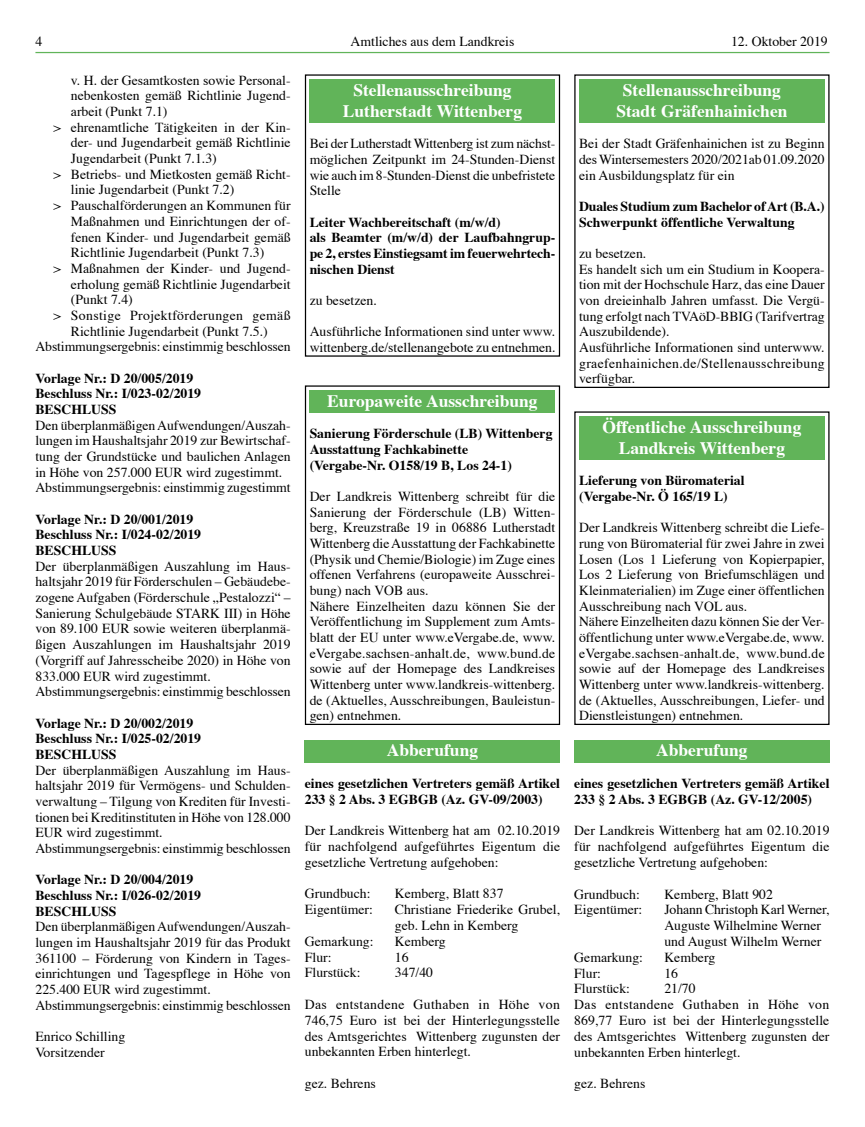
<style>
.page{position:relative;width:865px;height:1127px;background:#fff}
.page>*{position:absolute;margin:0;border:0;box-sizing:border-box;transform-origin:0 0}
.t1{font:700 17.5px/21px "Times";color:#fff;text-align:center}
.t2{font:13.75px/15.6px "Times";color:#000}
.t3{font:700 13.75px/15.6px "Times";color:#000}
.t4{font:13.75px "Times";letter-spacing:.025em;color:#000}
</style>
<div class="page">
<hr style="left:35px;top:52px;width:794px;height:1px;background:#61b459">
<div style="left:305px;top:740px;width:255px;height:22px;background:#61b459"></div>
<div style="left:574px;top:740px;width:255px;height:22px;background:#61b459"></div>
<div style="left:310px;top:79px;width:245px;height:44px;background:#61b459"></div>
<div style="left:305px;top:74px;width:255px;height:283px;border:1px solid #000"></div>
<div style="left:579px;top:79px;width:245px;height:23px;background:#61b459"></div>
<div style="left:579px;top:100px;width:245px;height:23px;background:#61b459"></div>
<div style="left:579px;top:416px;width:245px;height:23px;background:#61b459"></div>
<div style="left:579px;top:437px;width:245px;height:23px;background:#61b459"></div>
<div style="left:310px;top:390px;width:245px;height:23px;background:#61b459"></div>
<div style="left:305px;top:385px;width:255px;height:340px;border:1px solid #000"></div>
<p class="t2" style="left:35px;top:32px;width:8px">4</p>
<p class="t2" style="left:350px;top:32px;width:165px">Amtliches aus dem Landkreis</p>
<p class="t2" style="left:731px;top:32px;width:98px">12. Oktober 2019</p>
<p class="t2" style="left:71px;top:71px;width:221px">v. H. der Gesamtkosten sowie Personal-</p>
<p class="t2" style="left:71px;top:87px;width:220px">nebenkosten gemäß Richtlinie Jugend-</p>
<p class="t2" style="left:71px;top:102px;width:98px">arbeit (Punkt 7.1)</p>
<p class="t2" style="left:53px;top:118px;width:239px">&gt; ehrenamtliche Tätigkeiten in der Kin-</p>
<p class="t2" style="left:71px;top:134px;width:221px">der- und Jugendarbeit gemäß Richtlinie</p>
<p class="t2" style="left:71px;top:149px;width:147px">Jugendarbeit (Punkt 7.1.3)</p>
<p class="t2" style="left:53px;top:165px;width:239px">&gt; Betriebs- und Mietkosten gemäß Richt-</p>
<p class="t2" style="left:71px;top:181px;width:165px">linie Jugendarbeit (Punkt 7.2)</p>
<p class="t2" style="left:53px;top:197px;width:239px">&gt; Pauschalförderungen an Kommunen für</p>
<p class="t2" style="left:71px;top:212px;width:221px">Maßnahmen und Einrichtungen der of-</p>
<p class="t2" style="left:71px;top:228px;width:221px">fenen Kinder- und Jugendarbeit gemäß</p>
<p class="t2" style="left:71px;top:244px;width:195px">Richtlinie Jugendarbeit (Punkt 7.3)</p>
<p class="t2" style="left:53px;top:259px;width:238px">&gt; Maßnahmen der Kinder- und Jugend-</p>
<p class="t2" style="left:71px;top:275px;width:221px">erholung gemäß Richtlinie Jugendarbeit</p>
<p class="t2" style="left:71px;top:291px;width:63px">(Punkt 7.4)</p>
<p class="t4" style="left:53px;top:302px;width:239px">&gt; Sonstige Projektförderungen gemäß</p>
<p class="t2" style="left:71px;top:322px;width:198px">Richtlinie Jugendarbeit (Punkt 7.5.)</p>
<p class="t2" style="left:35px;top:338px;width:257px">Abstimmungsergebnis: einstimmig beschlossen</p>
<p class="t3" style="left:35px;top:369px;width:167px">Vorlage Nr.: D 20/005/2019<br>Beschluss Nr.: I/023-02/2019<br>BESCHLUSS</p>
<p class="t2" style="left:35px;top:416px;width:257px">Den überplanmäßigen Aufwendungen/Auszah&shy;lungen im Haushaltsjahr 2019 zur Bewirtschaf&shy;tung der Grundstücke und baulichen Anlagen in Höhe von 257.000 EUR wird zugestimmt.<br>Abstimmungsergebnis: einstimmig zugestimmt</p>
<p class="t3" style="left:35px;top:510px;width:167px">Vorlage Nr.: D 20/001/2019<br>Beschluss Nr.: I/024-02/2019<br>BESCHLUSS</p>
<p class="t2" style="left:35px;top:557px;width:257px">Der überplanmäßigen Auszahlung im Haus&shy;haltsjahr 2019 für Förderschulen – Gebäudebe&shy;zogene Aufgaben (Förderschule „Pestalozzi“ – Sanierung Schulgebäude STARK III) in Höhe von 89.100 EUR sowie weiteren überplanmä&shy;ßigen Auszahlungen im Haushaltsjahr 2019 (Vorgriff auf Jahresscheibe 2020) in Höhe von 833.000 EUR wird zugestimmt.<br>Abstimmungsergebnis: einstimmig beschlossen</p>
<p class="t3" style="left:35px;top:713px;width:167px">Vorlage Nr.: D 20/002/2019<br>Beschluss Nr.: I/025-02/2019<br>BESCHLUSS</p>
<p class="t2" style="left:35px;top:761px;width:257px">Der überplanmäßigen Auszahlung im Haus&shy;haltsjahr 2019 für Vermögens- und Schulden&shy;verwaltung – Tilgung von Krediten für Investi&shy;tionen bei Kreditinstituten in Höhe von 128.000<br>EUR wird zugestimmt.<br>Abstimmungsergebnis: einstimmig beschlossen</p>
<p class="t3" style="left:35px;top:870px;width:167px">Vorlage Nr.: D 20/004/2019<br>Beschluss Nr.: I/026-02/2019<br>BESCHLUSS</p>
<p class="t2" style="left:35px;top:918px;width:257px">Den überplanmäßigen Aufwendungen/Auszah&shy;lungen im Haushaltsjahr 2019 für das Produkt 361100 – Förderung von Kindern in Tages&shy;einrichtungen und Tagespflege in Höhe von 225.400 EUR wird zugestimmt.<br>Abstimmungsergebnis: einstimmig beschlossen</p>
<p class="t2" style="left:35px;top:1027px;width:91px">Enrico Schilling<br>Vorsitzender</p>
<p class="t1" style="left:343px;top:78px;width:181px">Stellenausschreibung<br>Lutherstadt Wittenberg</p>
<p class="t2" style="left:310px;top:135px;width:247px;text-align:justify">Bei der Lutherstadt Wittenberg ist zum nächst&shy;möglichen Zeitpunkt im 24-Stunden-Dienst wie auch im 8-Stunden-Dienst die unbefristete Stelle</p>
<p class="t3" style="left:310px;top:213px;width:247px">Leiter Wachbereitschaft (m/w/d)<br>als Beamter (m/w/d) der Laufbahngrup&shy;pe 2, erstes Einstiegsamt im feuerwehrtech&shy;nischen Dienst</p>
<p class="t2" style="left:310px;top:291px;width:69px">zu besetzen.</p>
<p class="t2" style="left:310px;top:323px;width:247px">Ausführliche Informationen sind unter www. wittenberg.de/stellenangebote zu entnehmen.</p>
<p class="t1" style="left:616px;top:78px;width:173px">Stellenausschreibung<br>Stadt Gräfenhainichen</p>
<p class="t2" style="left:579px;top:135px;width:247px;text-align:justify">Bei der Stadt Gräfenhainichen ist zu Beginn des Wintersemesters 2020/2021ab 01.09.2020 ein Ausbildungsplatz für ein</p>
<p class="t3" style="left:579px;top:197px;width:247px">Duales Studium zum Bachelor of Art (B.A.)<br>Schwerpunkt öffentliche Verwaltung</p>
<p class="t2" style="left:579px;top:244px;width:247px">zu besetzen.<br>Es handelt sich um ein Studium in Koopera&shy;tion mit der Hochschule Harz, das eine Dauer von dreieinhalb Jahren umfasst. Die Vergü&shy;tung erfolgt nach TVAöD-BBIG (Tarifvertrag Auszubildende).<br>Ausführliche Informationen sind unterwww. graefenhainichen.de/Stellenausschreibung verfügbar.</p>
<p class="t1" style="left:602px;top:415px;width:200px">Öffentliche Ausschreibung<br>Landkreis Wittenberg</p>
<p class="t3" style="left:579px;top:471px;width:167px">Lieferung von Büromaterial (Vergabe-Nr. Ö 165/19 L)</p>
<p class="t2" style="left:579px;top:519px;width:247px">Der Landkreis Wittenberg schreibt die Liefe&shy;rung von Büromaterial für zwei Jahre in zwei Losen (Los 1 Lieferung von Kopierpapier, Los 2 Lieferung von Briefumschlägen und Kleinmaterialien) im Zuge einer öffentlichen Ausschreibung nach VOL aus.<br>Nähere Einzelheiten dazu können Sie der Ver&shy;öffentlichung unter www.eVergabe.de, www. eVergabe.sachsen-anhalt.de, www.bund.de sowie auf der Homepage des Landkreises Wittenberg unter www.landkreis-wittenberg. de (Aktuelles, Ausschreibungen, Liefer- und Dienstleistungen) entnehmen.</p>
<p class="t1" style="left:327px;top:389px;width:212px">Europaweite Ausschreibung</p>
<p class="t3" style="left:310px;top:424px;width:244px">Sanierung Förderschule (LB) Wittenberg<br>Ausstattung Fachkabinette<br>(Vergabe-Nr. O158/19 B, Los 24-1)</p>
<p class="t2" style="left:310px;top:487px;width:247px">Der Landkreis Wittenberg schreibt für die Sanierung der Förderschule (LB) Witten&shy;berg, Kreuzstraße 19 in 06886 Lutherstadt Wittenberg die Ausstattung der Fachkabinette (Physik und Chemie/Biologie) im Zuge eines offenen Verfahrens (europaweite Ausschrei&shy;bung) nach VOB aus.<br>Nähere Einzelheiten dazu können Sie der Veröffentlichung im Supplement zum Amts&shy;blatt der EU unter www.eVergabe.de, www. eVergabe.sachsen-anhalt.de, www.bund.de sowie auf der Homepage des Landkreises Wittenberg unter www.landkreis-wittenberg. de (Aktuelles, Ausschreibungen, Bauleistun&shy;gen) entnehmen.</p>
<p class="t1" style="left:387px;top:738px;width:93px">Abberufung</p>
<p class="t3" style="left:305px;top:774px;width:257px">eines gesetzlichen Vertreters gemäß Artikel<br>233 § 2 Abs. 3 EGBGB (Az. GV-09/2003)</p>
<p class="t2" style="left:305px;top:821px;width:257px;text-align:justify">Der Landkreis Wittenberg hat am 02.10.2019 für nachfolgend aufgeführtes Eigentum die gesetzliche Vertretung aufgehoben:</p>
<p class="t2" style="left:305px;top:885px;width:67px">Grundbuch:</p>
<p class="t2" style="left:395px;top:885px;width:110px">Kemberg, Blatt 837</p>
<p class="t2" style="left:305px;top:900px;width:69px">Eigentümer:</p>
<p class="t2" style="left:395px;top:900px;width:167px">Christiane Friederike Grubel, geb. Lehn in Kemberg</p>
<p class="t2" style="left:305px;top:932px;width:70px">Gemarkung:</p>
<p class="t2" style="left:395px;top:932px;width:52px">Kemberg</p>
<p class="t2" style="left:305px;top:948px;width:28px">Flur:</p>
<p class="t2" style="left:395px;top:948px;width:15px">16</p>
<p class="t2" style="left:305px;top:964px;width:57px">Flurstück:</p>
<p class="t2" style="left:395px;top:964px;width:40px">347/40</p>
<p class="t2" style="left:305px;top:995px;width:257px;text-align:justify">Das entstandene Guthaben in Höhe von 746,75 Euro ist bei der Hinterlegungsstelle des Amtsgerichtes Wittenberg zugunsten der unbekannten Erben hinterlegt.</p>
<p class="t2" style="left:305px;top:1074px;width:73px">gez. Behrens</p>
<p class="t1" style="left:656px;top:738px;width:93px">Abberufung</p>
<p class="t3" style="left:574px;top:774px;width:257px">eines gesetzlichen Vertreters gemäß Artikel<br>233 § 2 Abs. 3 EGBGB (Az. GV-12/2005)</p>
<p class="t2" style="left:574px;top:822px;width:257px;text-align:justify">Der Landkreis Wittenberg hat am 02.10.2019 für nachfolgend aufgeführtes Eigentum die gesetzliche Vertretung aufgehoben:</p>
<p class="t2" style="left:574px;top:885px;width:67px">Grundbuch:</p>
<p class="t2" style="left:664px;top:885px;width:110px">Kemberg, Blatt 902</p>
<p class="t2" style="left:574px;top:901px;width:69px">Eigentümer:</p>
<p class="t2" style="left:664px;top:901px;width:167px">Johann Christoph Karl Werner,<br>Auguste Wilhelmine Werner und August Wilhelm Werner</p>
<p class="t2" style="left:574px;top:948px;width:70px">Gemarkung:</p>
<p class="t2" style="left:664px;top:948px;width:52px">Kemberg</p>
<p class="t2" style="left:574px;top:964px;width:28px">Flur:</p>
<p class="t2" style="left:664px;top:964px;width:15px">16</p>
<p class="t2" style="left:574px;top:980px;width:57px">Flurstück:</p>
<p class="t2" style="left:574px;top:980px;width:257px;text-indent:90px">21/70<br>Das entstandene Guthaben in Höhe von<br>869,77 Euro ist bei der Hinterlegungsstelle des Amtsgerichtes Wittenberg zugunsten der unbekannten Erben hinterlegt.</p>
<p class="t2" style="left:574px;top:1074px;width:73px">gez. Behrens</p>
</div>
